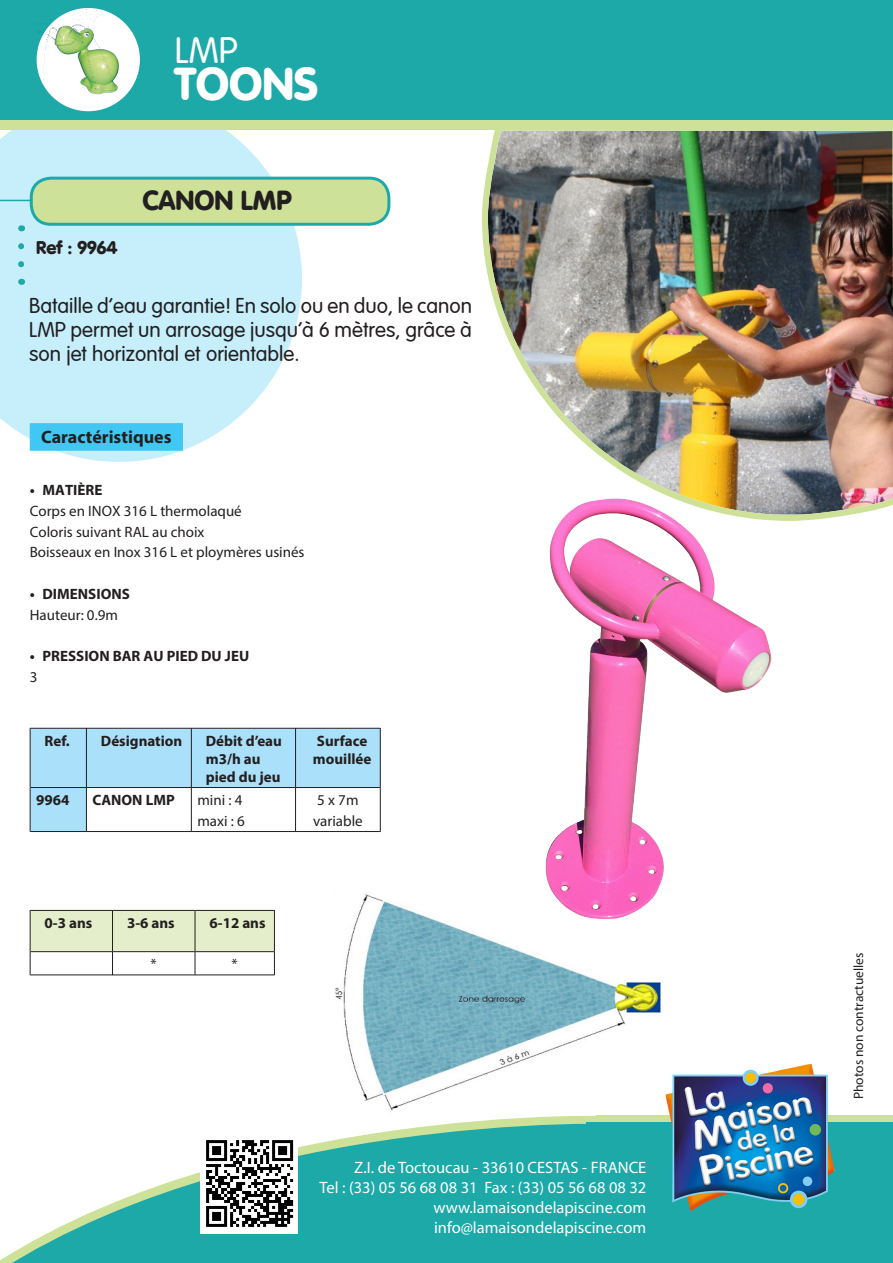
<style>
.page{position:relative;width:893px;height:1263px;background:#fff}
.page>*{position:absolute;margin:0;border:0;box-sizing:border-box;transform-origin:0 0}
.t1{font:900 45px "VAG Rounded LT";color:#fff}
.t2{font:300 36px "VAG Rounded LT";color:#fff}
.Descriptif_Vo_-_titr{font:900 27px "VAG Rounded LT";color:#231f20}
.Descriptif_Vo_-_txt{font:300 21px/24px "VAG Rounded LT";color:#231f20;text-align:justify}
.Descriptif_Vo_-_titr-2{font:700 18px "Myriad Pro";color:#231f20}
.t3{font:900 18px "VAG Rounded LT";color:#231f20}
.t4{font:16.5px/19.8px "Myriad Pro";color:#fff;text-align:right}
.Descriptif_Vo_-_txt-2{font:700 15px/18px "Myriad Pro";color:#231f20}
.Descriptif_Vo_-_txt-3{font:15px "Myriad Pro";color:#231f20}
.t5{font:13.5px "Myriad Pro";color:#231f20}
</style>
<div class="page">
<svg style="left:0;top:130px;width:302px;height:332px;background:#cdf0fb"></svg>
<div style="left:0;top:33px;width:893px;height:97px;background:#cee198"></div>
<svg style="left:839px;top:1116px;width:54px;height:7px"></svg>
<div style="left:0;top:0;width:893px;height:119px;background:#1ca9a8"></div>
<svg style="left:0;top:1115px;width:661px;height:148px;fill:#1ca9a8"></svg>
<div style="left:587px;top:1123px;width:306px;height:140px;background:#1ca9a8"></div>
<img style="left:661px;top:1064px;width:178px;height:148px">
<div style="left:31px;top:178px;width:358px;height:46px;background:#cee198;border-radius:20px"></div>
<div style="left:30px;top:177px;width:360px;height:49px;border:3px solid #1ca9a8;border-radius:20px"></div>
<hr style="left:0;top:200px;width:30px;height:1px;background:#1ca9a8">
<img style="left:37px;top:8px;width:99px;height:103px">
<svg style="left:18px;top:246px;width:6px;height:27px"></svg>
<img style="left:201px;top:1135px;width:97px;height:98px">
<img style="left:482px;top:130px;width:411px;height:391px">
<svg style="left:28px;top:422px;width:156px;height:30px;background:#4dcaf4"></svg>
<svg style="left:30px;top:910px;width:245px;height:65px"></svg>
<svg style="left:31px;top:729px;width:349px;height:102px"></svg>
<hr style="left:31px;top:728px;width:55px;height:1px;background:#231f20">
<hr style="left:30px;top:728px;width:1px;height:59px;background:#231f20">
<hr style="left:87px;top:728px;width:104px;height:1px;background:#231f20">
<hr style="left:192px;top:728px;width:103px;height:1px;background:#231f20">
<hr style="left:296px;top:728px;width:84px;height:1px;background:#231f20">
<hr style="left:380px;top:728px;width:1px;height:59px;background:#231f20">
<hr style="left:30px;top:787px;width:1px;height:45px;background:#231f20">
<hr style="left:380px;top:787px;width:1px;height:45px;background:#231f20">
<hr style="left:31px;top:831px;width:55px;height:1px;background:#231f20">
<hr style="left:87px;top:831px;width:104px;height:1px;background:#231f20">
<hr style="left:192px;top:831px;width:103px;height:1px;background:#231f20">
<hr style="left:296px;top:831px;width:84px;height:1px;background:#231f20">
<hr style="left:86px;top:728px;width:1px;height:59px;background:#231f20">
<hr style="left:191px;top:728px;width:1px;height:59px;background:#231f20">
<hr style="left:295px;top:728px;width:1px;height:59px;background:#231f20">
<hr style="left:31px;top:787px;width:55px;height:1px;background:#231f20">
<hr style="left:87px;top:787px;width:104px;height:1px;background:#231f20">
<hr style="left:86px;top:787px;width:1px;height:45px;background:#231f20">
<hr style="left:192px;top:787px;width:103px;height:1px;background:#231f20">
<hr style="left:191px;top:787px;width:1px;height:45px;background:#231f20">
<hr style="left:296px;top:787px;width:84px;height:1px;background:#231f20">
<hr style="left:295px;top:787px;width:1px;height:45px;background:#231f20">
<img style="left:335px;top:894px;width:328px;height:219px">
<img style="left:529px;top:470px;width:254px;height:450px">
<h2 class="t2" style="left:175px;top:29px;width:64px">LMP</h2>
<h1 class="t1" style="left:175px;top:57px;width:145px">TOONS</h1>
<p class="t3" style="left:36px;top:237px;width:83px">Ref : 9964</p>
<p class="Descriptif_Vo_-_titr" style="left:142px;top:184px;width:151px">CANON LMP</p>
<p class="Descriptif_Vo_-_txt" style="left:29px;top:294px;width:444px">Bataille d’eau garantie! En solo ou en duo, le canon LMP permet un arrosage jusqu’à 6 mètres, grâce à son jet horizontal et orientable.</p>
<p class="Descriptif_Vo_-_titr-2" style="left:41px;top:425px;width:132px">Caractéristiques</p>
<p class="Descriptif_Vo_-_txt-2" style="left:30px;top:481px;width:74px">• MATIÈRE</p>
<p class="Descriptif_Vo_-_txt-3" style="left:30px;top:502px;width:214px">Corps en INOX 316 L thermolaqué</p>
<p class="Descriptif_Vo_-_txt-3" style="left:30px;top:522px;width:176px">Coloris suivant RAL au choix</p>
<p class="Descriptif_Vo_-_txt-3" style="left:30px;top:543px;width:276px">Boisseaux en Inox 316 L et ploymères usinés</p>
<p class="Descriptif_Vo_-_txt-2" style="left:30px;top:584px;width:102px">• DIMENSIONS</p>
<p class="Descriptif_Vo_-_txt-3" style="left:30px;top:605px;width:90px">Hauteur: 0.9m</p>
<p class="Descriptif_Vo_-_txt-2" style="left:30px;top:647px;width:221px">• PRESSION BAR AU PIED DU JEU</p>
<p class="Descriptif_Vo_-_txt-3" style="left:30px;top:668px;width:9px">3</p>
<p class="Descriptif_Vo_-_txt-2" style="left:45px;top:731px;width:27px">Ref.</p>
<p class="Descriptif_Vo_-_txt-2" style="left:101px;top:731px;width:83px">Désignation</p>
<p class="Descriptif_Vo_-_txt-2" style="left:206px;top:731px;width:78px">Débit d’eau</p>
<p class="Descriptif_Vo_-_txt-2" style="left:206px;top:749px;width:76px">m3/h au pied du jeu</p>
<p class="Descriptif_Vo_-_txt-2" style="left:36px;top:790px;width:35px">9964</p>
<p class="Descriptif_Vo_-_txt-2" style="left:92px;top:790px;width:84px">CANON LMP</p>
<p class="Descriptif_Vo_-_txt-3" style="left:197px;top:790px;width:47px">mini : 4</p>
<p class="Descriptif_Vo_-_txt-3" style="left:197px;top:811px;width:49px">maxi : 6</p>
<p class="Descriptif_Vo_-_txt-2" style="left:313px;top:731px;width:60px">Surface mouillée</p>
<p class="Descriptif_Vo_-_txt-3" style="left:317px;top:790px;width:43px">5 x 7m</p>
<p class="Descriptif_Vo_-_txt-3" style="left:313px;top:811px;width:51px">variable</p>
<p class="Descriptif_Vo_-_txt-2" style="left:45px;top:913px;width:49px">0-3 ans</p>
<p class="Descriptif_Vo_-_txt-2" style="left:127px;top:913px;width:49px">3-6 ans</p>
<p class="Descriptif_Vo_-_txt-2" style="left:210px;top:913px;width:58px">6-12 ans</p>
<p class="Descriptif_Vo_-_txt-3" style="left:151px;top:955px;width:8px">*</p>
<p class="Descriptif_Vo_-_txt-3" style="left:232px;top:955px;width:8px">*</p>
<p class="t4" style="left:320px;top:1157px;width:328px">Z.I. de Toctoucau - 33610 CESTAS - FRANCE<br>Tel : (33) 05 56 68 08 31 Fax : (33) 05 56 68 08 32 www.lamaisondelapiscine.com info@lamaisondelapiscine.com</p>
<p class="t5" style="left:850px;top:1099px;width:148px;rotate:-90deg">Photos non contractuelles</p>
</div>
